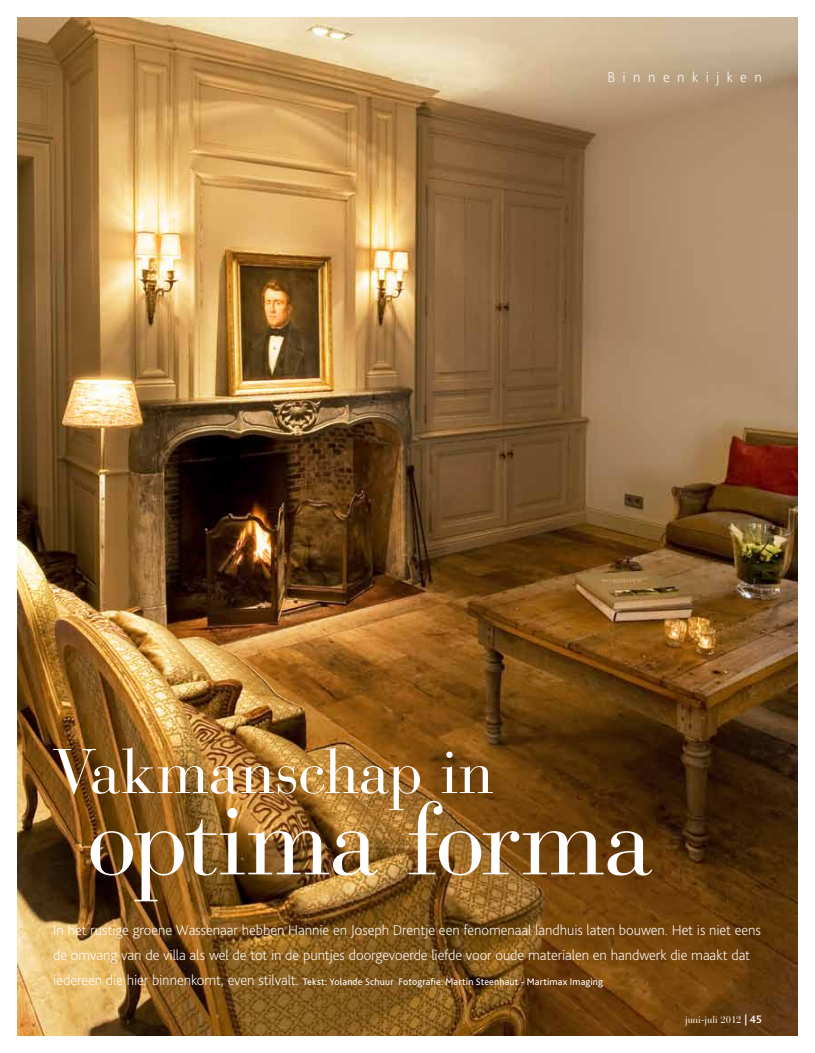
<style>
.page{position:relative;width:815px;height:1053px;background:#fff}
.page>*{position:absolute;margin:0;border:0;box-sizing:border-box;transform-origin:0 0}
.t1{font:100px "Bauer Bodoni";letter-spacing:-.015em;color:#fff}
.t2{font:62.5px "Bauer Bodoni";letter-spacing:-.01em;color:#fff}
.t3{font:200 15px/25px "Bliss";letter-spacing:-.005em;color:#fff}
.t4{font:200 15px "Bliss";letter-spacing:.495em;color:#fff}
.t5{font:10px "Bliss";letter-spacing:.01em;color:#fff}
.t6{font:10px "Bauer Bodoni";color:#fff;scale:.95 1}
.s1{font-weight:200;font-size:15px}
.s2{font-family:"Bliss";font-weight:500;font-size:11.25px}
</style>
<div class="page">
<img style="left:18px;top:18px;width:779px;height:1017px">
<p class="t4" style="left:607px;top:70px;width:156px">Binnenkijken</p>
<h2 class="t2" style="left:52px;top:734px;width:443px">Vakmanschap in</h2>
<h1 class="t1" style="left:87px;top:780px;width:568px">optima forma</h1>
<p class="t3" style="left:53px;top:918px;width:709px">In het rustige groene Wassenaar hebben Hannie en Joseph Drentje een fenomenaal landhuis laten bouwen. Het is niet eens de omvang van de villa als wel de tot in de puntjes doorgevoerde liefde voor oude materialen en handwerk die maakt dat</p>
<p class="t5" style="left:53px;top:976px;width:551px"><span class="s1">iedereen die hier binnenkomt, even stilvalt.</span> Tekst: Yolande Schuur Fotografie: Martin Steenhaut - Martimax Imaging</p>
<p class="t6" style="left:685px;top:1013px;width:82px">juni-juli 2012 <span class="s2">| 45</span></p>
</div>
